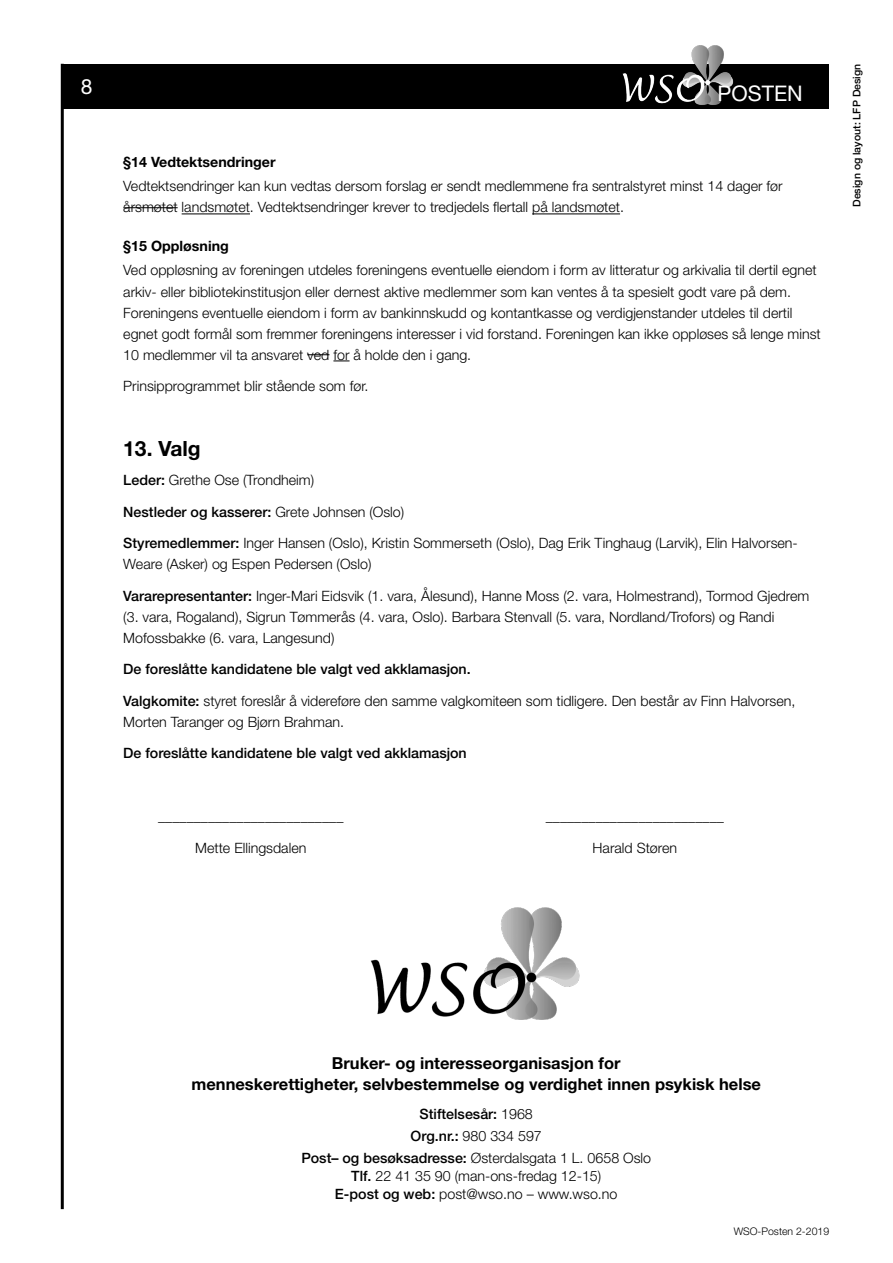
<style>
.page{position:relative;width:893px;height:1263px;background:#fff}
.page>*{position:absolute;margin:0;border:0;box-sizing:border-box;transform-origin:0 0}
.t1{font:21.45px "Helvetica Neue LT";color:#fff}
.t2{font:700 21px "Helvetica Neue LT";color:#000}
.t3{font:21px "Helvetica Neue LT";color:#fff}
.t4{font:700 16.5px/21px "Helvetica Neue LT";color:#000;text-align:center}
.t5{font:300 14.25px/21px "Helvetica Neue LT";color:#000}
.t6{font:500 14.25px/22.2px "Helvetica Neue LT";color:#000;text-align:center}
.t7{font:700 14.25px "Helvetica Neue LT";color:#000}
.t8{font:500 10.5px "Helvetica Neue LT";color:#000}
.t9{font:300 10.5px "Helvetica Neue LT";color:#000}
.s1{font-weight:500}
.s2{font-weight:300}
</style>
<div class="page">
<hr style="left:61px;top:64px;width:3px;height:1145px;background:#000">
<div style="left:64px;top:64px;width:765px;height:44px;background:#000"></div>
<img style="left:622px;top:45px;width:112px;height:60px">
<img style="left:370px;top:907px;width:210px;height:113px">
<hr style="left:182px;top:214px;width:68px;height:1px;background:#000">
<hr style="left:532px;top:214px;width:88px;height:1px;background:#000">
<svg style="left:333px;top:361px;width:17px;height:1px"></svg>
<hr style="left:123px;top:207px;width:55px;height:1px;background:#000">
<svg style="left:307px;top:354px;width:22px;height:1px"></svg>
<h2 class="t3" style="left:81px;top:74px;width:13px">8</h2>
<h1 class="t1" style="left:717px;top:81px;width:87px">POSTEN</h1>
<p class="t7" style="left:123px;top:154px;width:154px">§14 Vedtektsendringer</p>
<p class="t5" style="left:123px;top:176px;width:661px">Vedtektsendringer kan kun vedtas dersom forslag er sendt medlemmene fra sentralstyret minst 14 dager før årsmøtet landsmøtet. Vedtektsendringer krever to tredjedels flertall på landsmøtet.</p>
<p class="t7" style="left:123px;top:238px;width:107px">§15 Oppløsning</p>
<p class="t5" style="left:123px;top:260px;width:699px">Ved oppløsning av foreningen utdeles foreningens eventuelle eiendom i form av litteratur og arkivalia til dertil egnet arkiv- eller bibliotekinstitusjon eller dernest aktive medlemmer som kan ventes å ta spesielt godt vare på dem.<br>Foreningens eventuelle eiendom i form av bankinnskudd og kontantkasse og verdigjenstander utdeles til dertil egnet godt formål som fremmer foreningens interesser i vid forstand. Foreningen kan ikke oppløses så lenge minst 10 medlemmer vil ta ansvaret ved for å holde den i gang.</p>
<p class="t5" style="left:123px;top:375px;width:247px">Prinsipprogrammet blir stående som før.</p>
<h2 class="t2" style="left:123px;top:435px;width:79px">13. Valg</h2>
<p class="t5" style="left:123px;top:469px;width:192px"><span class="s1">Leder:</span> Grethe Ose (Trondheim)</p>
<p class="t6" style="left:123px;top:500px;width:282px">Nestleder og kasserer: <span class="s2">Grete Johnsen (Oslo)</span></p>
<p class="t5" style="left:123px;top:532px;width:676px"><span class="s1">Styremedlemmer:</span> Inger Hansen (Oslo), Kristin Sommerseth (Oslo), Dag Erik Tinghaug (Larvik), Elin Halvorsen-<br>Weare (Asker) og Espen Pedersen (Oslo)</p>
<p class="t5" style="left:123px;top:585px;width:688px"><span class="s1">Vararepresentanter:</span> Inger-Mari Eidsvik (1. vara, Ålesund), Hanne Moss (2. vara, Holmestrand), Tormod Gjedrem (3. vara, Rogaland), Sigrun Tømmerås (4. vara, Oslo). Barbara Stenvall (5. vara, Nordland/Trofors) og Randi<br>Mofossbakke (6. vara, Langesund)</p>
<p class="t6" style="left:123px;top:658px;width:349px">De foreslåtte kandidatene ble valgt ved akklamasjon.</p>
<p class="t5" style="left:123px;top:690px;width:674px"><span class="s1">Valgkomite:</span> styret foreslår å videreføre den samme valgkomiteen som tidligere. Den består av Finn Halvorsen,<br>Morten Taranger og Bjørn Brahman.</p>
<p class="t6" style="left:123px;top:742px;width:345px">De foreslåtte kandidatene ble valgt ved akklamasjon</p>
<p class="t5" style="left:158px;top:805px;width:187px">__________________________</p>
<p class="t5" style="left:546px;top:805px;width:180px">_________________________</p>
<p class="t5" style="left:195px;top:837px;width:113px">Mette Ellingsdalen</p>
<p class="t5" style="left:593px;top:837px;width:86px">Harald Støren</p>
<p class="t8" style="left:850px;top:207px;width:145px;rotate:-90deg">Design og layout: LFP Design</p>
<p class="t4" style="left:191px;top:1052px;width:571px">Bruker- og interesseorganisasjon for<br>menneskerettigheter, selvbestemmelse og verdighet innen psykisk helse</p>
<p class="t6" style="left:301px;top:1102px;width:351px">Stiftelsesår: <span class="s2">1968<br></span>Org.nr.: <span class="s2">980 334 597<br></span>Post– og besøksadresse: <span class="s2">Østerdalsgata 1 L. 0658 Oslo</span></p>
<p class="t5" style="left:335px;top:1167px;width:284px;line-height:18px;text-align:center"><span class="s1">Tlf.</span> 22 41 35 90 (man-ons-fredag 12-15)<br><span class="s1">E-post og web:</span> post@wso.no – www.wso.no</p>
<p class="t9" style="left:734px;top:1225px;width:97px">WSO-Posten 2-2019</p>
</div>
